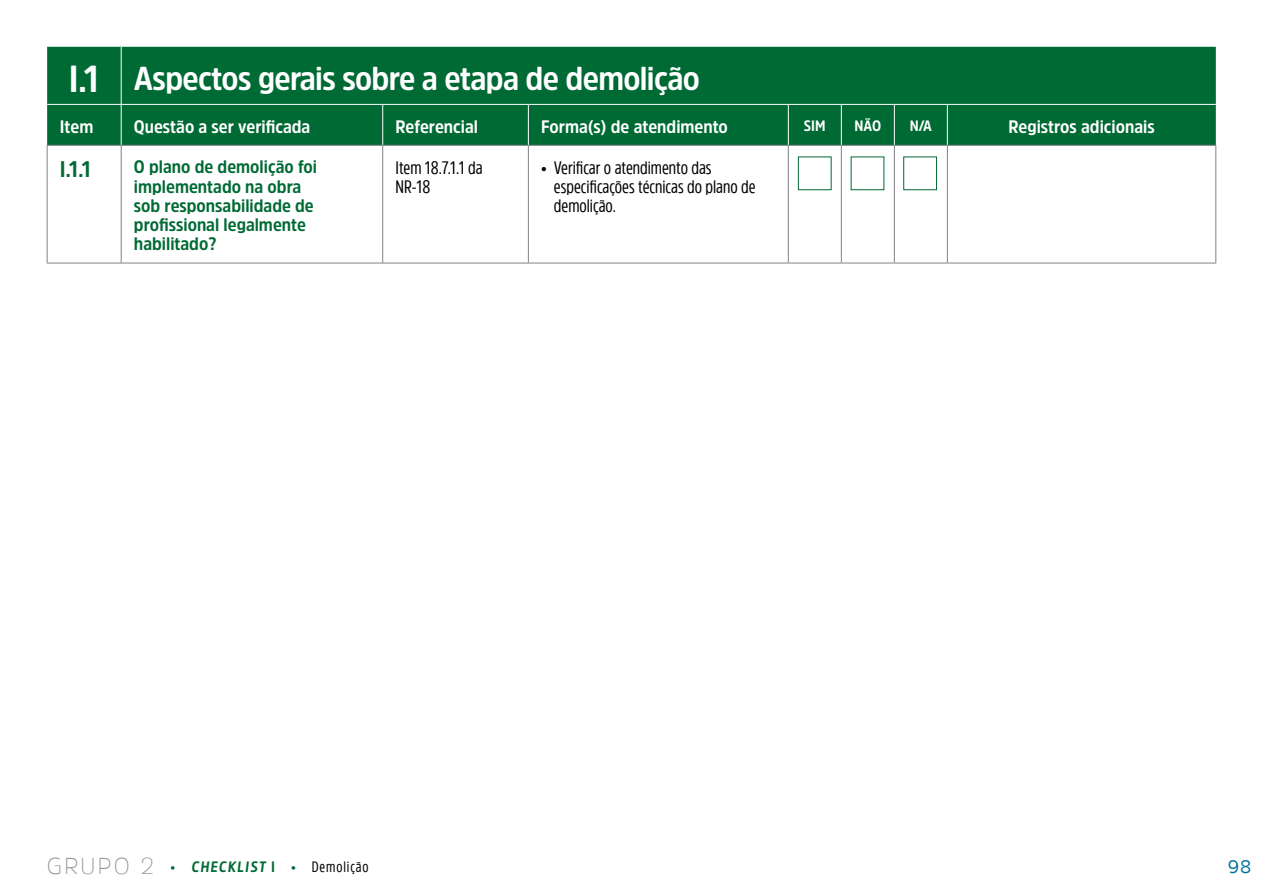
<style>
.page{position:relative;width:1263px;height:893px;background:#fff}
.page>*{position:absolute;margin:0;border:0;box-sizing:border-box;transform-origin:0 0}
.t1{font:700 33px "Amsi Pro Narw";letter-spacing:-.02em;color:#fff}
.t2{font:700 22.5px "Amsi Pro Narw";color:#006a34}
.t3{font:700 18px/19.2px "Amsi Pro Narw";color:#006a34}
.t4{font:18px/19.2px "Amsi Pro Cond";color:#000}
.t5{font:700 18px "Amsi Pro Narw";color:#fff}
.t6{font:18px "Amsi Pro";color:#007196}
.t7{font:700 15px "Amsi Pro Narw";color:#006a34}
.t8{font:700 15px "Amsi Pro Narw";color:#fff}
.s1{font-size:37.5px}
.s2{font-family:"Amsi Pro";font-weight:200;font-size:22.95px;color:#939598}
.s3{font-family:"Amsi Pro Cond";font-weight:400}
.s4{font-family:"Amsi Pro Cond";font-weight:400;color:#000}
</style>
<div class="page">
<div style="left:47px;top:47px;width:1169px;height:98px;background:#006a34"></div>
<hr style="left:121px;top:47px;width:1px;height:57px;background:#fff">
<hr style="left:121px;top:105px;width:1px;height:40px;background:#fff">
<hr style="left:382px;top:105px;width:1px;height:40px;background:#fff">
<hr style="left:528px;top:105px;width:1px;height:40px;background:#fff">
<hr style="left:788px;top:105px;width:1px;height:40px;background:#fff">
<hr style="left:841px;top:105px;width:1px;height:40px;background:#fff">
<hr style="left:894px;top:105px;width:1px;height:40px;background:#fff">
<hr style="left:947px;top:105px;width:1px;height:40px;background:#fff">
<hr style="left:121px;top:146px;width:1px;height:117px;background:#808285">
<hr style="left:382px;top:146px;width:1px;height:117px;background:#808285">
<hr style="left:528px;top:146px;width:1px;height:117px;background:#808285">
<hr style="left:788px;top:146px;width:1px;height:117px;background:#808285">
<hr style="left:841px;top:146px;width:1px;height:117px;background:#808285">
<hr style="left:894px;top:146px;width:1px;height:117px;background:#808285">
<hr style="left:947px;top:146px;width:1px;height:117px;background:#808285">
<hr style="left:47px;top:104px;width:74px;height:1px;background:#fff">
<hr style="left:121px;top:104px;width:262px;height:1px;background:#fff">
<hr style="left:383px;top:104px;width:145px;height:1px;background:#fff">
<hr style="left:528px;top:104px;width:260px;height:1px;background:#fff">
<hr style="left:788px;top:104px;width:53px;height:1px;background:#fff">
<hr style="left:841px;top:104px;width:53px;height:1px;background:#fff">
<hr style="left:894px;top:104px;width:53px;height:1px;background:#fff">
<hr style="left:947px;top:104px;width:269px;height:1px;background:#fff">
<hr style="left:47px;top:145px;width:74px;height:1px;background:#808285">
<hr style="left:47px;top:146px;width:1px;height:117px;background:#808285">
<hr style="left:121px;top:145px;width:262px;height:1px;background:#808285">
<hr style="left:383px;top:145px;width:145px;height:1px;background:#808285">
<hr style="left:528px;top:145px;width:260px;height:1px;background:#808285">
<hr style="left:788px;top:145px;width:53px;height:1px;background:#808285">
<hr style="left:841px;top:145px;width:53px;height:1px;background:#808285">
<hr style="left:894px;top:145px;width:53px;height:1px;background:#808285">
<hr style="left:947px;top:145px;width:269px;height:1px;background:#808285">
<hr style="left:1215px;top:146px;width:1px;height:117px;background:#808285">
<hr style="left:47px;top:263px;width:74px;height:1px;background:#808285">
<hr style="left:121px;top:263px;width:262px;height:1px;background:#808285">
<hr style="left:383px;top:263px;width:145px;height:1px;background:#808285">
<hr style="left:528px;top:263px;width:260px;height:1px;background:#808285">
<hr style="left:788px;top:263px;width:53px;height:1px;background:#808285">
<hr style="left:841px;top:263px;width:53px;height:1px;background:#808285">
<hr style="left:894px;top:263px;width:53px;height:1px;background:#808285">
<hr style="left:947px;top:263px;width:269px;height:1px;background:#808285">
<div style="left:798px;top:157px;width:33px;height:33px;border:1px solid #006a34"></div>
<div style="left:903px;top:157px;width:34px;height:33px;border:1px solid #006a34"></div>
<h1 class="t1" style="left:69px;top:55px;width:633px"><span class="s1">I.1</span> Aspectos gerais sobre a etapa de demolição</h1>
<p class="t5" style="left:60px;top:114px;width:35px">Item</p>
<p class="t5" style="left:134px;top:114px;width:178px">Questão a ser verificada</p>
<p class="t5" style="left:395px;top:114px;width:84px">Referencial</p>
<p class="t5" style="left:541px;top:114px;width:188px">Forma(s) de atendimento</p>
<p class="t8" style="left:804px;top:116px;width:23px">SIM</p>
<p class="t8" style="left:854px;top:116px;width:28px">NÃO</p>
<p class="t8" style="left:910px;top:116px;width:24px">N/A</p>
<p class="t5" style="left:1008px;top:114px;width:148px">Registros adicionais</p>
<p class="t2" style="left:60px;top:154px;width:33px">I.1.1</p>
<p class="t3" style="left:134px;top:157px;width:185px">O plano de demolição foi implementado na obra sob responsabilidade de profissional legalmente habilitado?</p>
<p class="t4" style="left:395px;top:157px;width:89px">Item 18.7.1.1 da<br>NR-18</p>
<p class="t4" style="left:554px;top:157px;width:203px;text-indent:-13px">• Verificar o atendimento das especificações técnicas do plano de demolição.</p>
<p class="t7" style="left:47px;top:856px;width:323px"><span class="s2">GRUPO 2</span> <span class="s3">•</span> CHECKLIST I <span class="s3">•</span> <span class="s4">Demolição</span></p>
<p class="t6" style="left:1228px;top:854px;width:25px">98</p>
</div>
